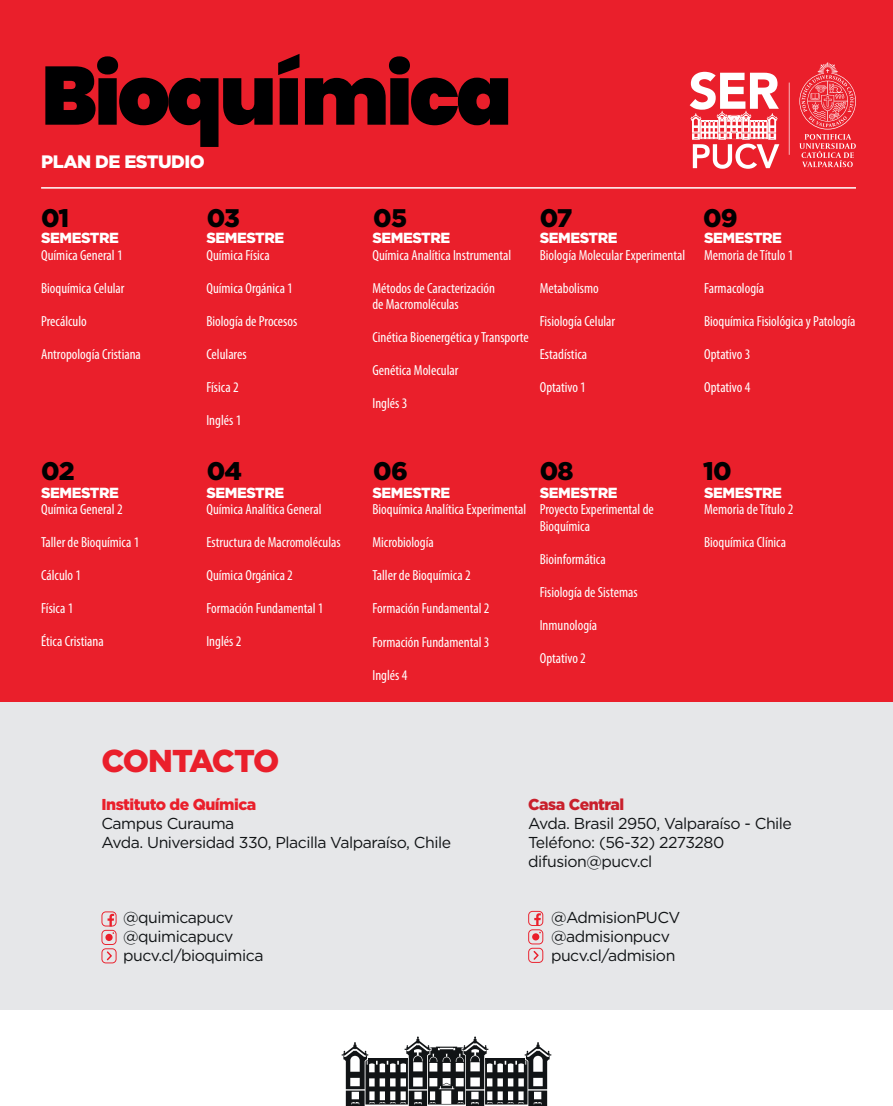
<style>
.page{position:relative;width:893px;height:1106px;background:#fff}
.page>*{position:absolute;margin:0;border:0;box-sizing:border-box;transform-origin:0 0}
.t1{font:900 82.35px "Poppins";letter-spacing:-.04em;color:#000001}
.t2{font:900 31.65px "Gotham";letter-spacing:-.05em;color:#ea1f2b}
.t3{font:900 25.5px "Gotham";letter-spacing:-.03em;color:#000001}
.t4{font:900 18px "Gotham";letter-spacing:-.03em;color:#fff}
.t5{font:15.75px/18.9px "Gotham";letter-spacing:-.03em;color:#111416}
.t6{font:900 15.75px "Gotham";letter-spacing:-.03em;color:#ea1f2b}
.t7{font:900 15.75px "Gotham";letter-spacing:-.03em;color:#c9202c}
.t8{font:condensed 14.7px/16.5px "Myriad Pro";color:#fff}
.t9{font:900 14.7px "Gotham";letter-spacing:-.03em;color:#fff}
</style>
<div class="page">
<div style="left:0;top:701px;width:893px;height:308px;background:#e6e7e9"></div>
<div style="left:0;top:0;width:893px;height:701px;background:#ea1f2b"></div>
<svg style="left:789px;top:82px;width:1px;height:73px"></svg>
<svg style="left:690px;top:72px;width:89px;height:97px"></svg>
<svg style="left:799px;top:62px;width:57px;height:105px"></svg>
<svg style="left:101px;top:911px;width:16px;height:52px"></svg>
<svg style="left:528px;top:910px;width:15px;height:52px"></svg>
<svg style="left:342px;top:1036px;width:209px;height:70px"></svg>
<hr style="left:41px;top:187px;width:815px;height:2px;background:#fff">
<h1 class="t1" style="left:41px;top:48px;width:472px">Bioquímica</h1>
<p class="t4" style="left:41px;top:149px;width:165px">PLAN DE ESTUDIO</p>
<h3 class="t3" style="left:41px;top:201px;width:30px">01</h3>
<h3 class="t3" style="left:207px;top:201px;width:35px">03</h3>
<h3 class="t3" style="left:373px;top:201px;width:35px">05</h3>
<h3 class="t3" style="left:540px;top:201px;width:34px">07</h3>
<h3 class="t3" style="left:703px;top:201px;width:36px">09</h3>
<p class="t9" style="left:41px;top:228px;width:79px">SEMESTRE</p>
<p class="t8" style="left:41px;top:246px;width:83px">Química General 1</p>
<p class="t8" style="left:41px;top:279px;width:85px">Bioquímica Celular</p>
<p class="t8" style="left:41px;top:312px;width:47px">Precálculo</p>
<p class="t8" style="left:41px;top:345px;width:101px">Antropología Cristiana</p>
<p class="t9" style="left:206px;top:228px;width:79px">SEMESTRE</p>
<p class="t8" style="left:206px;top:246px;width:65px">Química Física</p>
<p class="t8" style="left:206px;top:279px;width:88px">Química Orgánica 1</p>
<p class="t8" style="left:206px;top:312px;width:92px">Biología de Procesos</p>
<p class="t8" style="left:206px;top:345px;width:42px">Celulares</p>
<p class="t8" style="left:206px;top:378px;width:34px">Física 2</p>
<p class="t8" style="left:206px;top:411px;width:36px">Inglés 1</p>
<p class="t9" style="left:372px;top:228px;width:79px">SEMESTRE</p>
<p class="t8" style="left:372px;top:246px;width:140px">Química Analítica Instrumental</p>
<p class="t8" style="left:372px;top:279px;width:124px">Métodos de Caracterización de Macromoléculas</p>
<p class="t8" style="left:372px;top:329px;width:158px">Cinética Bioenergética y Transporte</p>
<p class="t8" style="left:372px;top:362px;width:87px">Genética Molecular</p>
<p class="t8" style="left:372px;top:395px;width:36px">Inglés 3</p>
<p class="t9" style="left:540px;top:228px;width:79px">SEMESTRE</p>
<p class="t8" style="left:540px;top:246px;width:147px">Biología Molecular Experimental</p>
<p class="t8" style="left:540px;top:279px;width:60px">Metabolismo</p>
<p class="t8" style="left:540px;top:312px;width:77px">Fisiología Celular</p>
<p class="t8" style="left:540px;top:345px;width:49px">Estadística</p>
<p class="t8" style="left:540px;top:378px;width:48px">Optativo 1</p>
<p class="t9" style="left:704px;top:228px;width:79px">SEMESTRE</p>
<p class="t8" style="left:704px;top:246px;width:91px">Memoria de Título 1</p>
<p class="t8" style="left:704px;top:279px;width:62px">Farmacología</p>
<p class="t8" style="left:704px;top:312px;width:153px">Bioquímica Fisiológica y Patología</p>
<p class="t8" style="left:704px;top:345px;width:48px">Optativo 3</p>
<p class="t8" style="left:704px;top:378px;width:48px">Optativo 4</p>
<h3 class="t3" style="left:41px;top:453px;width:35px">02</h3>
<h3 class="t3" style="left:207px;top:453px;width:37px">04</h3>
<h3 class="t3" style="left:373px;top:453px;width:36px">06</h3>
<h3 class="t3" style="left:540px;top:453px;width:35px">08</h3>
<h3 class="t3" style="left:703px;top:453px;width:30px">10</h3>
<p class="t9" style="left:41px;top:482px;width:79px">SEMESTRE</p>
<p class="t8" style="left:41px;top:501px;width:83px">Química General 2</p>
<p class="t8" style="left:41px;top:534px;width:100px">Taller de Bioquímica 1</p>
<p class="t8" style="left:41px;top:567px;width:42px">Cálculo 1</p>
<p class="t8" style="left:41px;top:600px;width:34px">Física 1</p>
<p class="t8" style="left:41px;top:633px;width:64px">Ética Cristiana</p>
<p class="t9" style="left:206px;top:482px;width:79px">SEMESTRE</p>
<p class="t8" style="left:206px;top:501px;width:117px">Química Analítica General</p>
<p class="t8" style="left:206px;top:534px;width:136px">Estructura de Macromoléculas</p>
<p class="t8" style="left:206px;top:567px;width:88px">Química Orgánica 2</p>
<p class="t8" style="left:206px;top:600px;width:119px">Formación Fundamental 1</p>
<p class="t8" style="left:206px;top:633px;width:36px">Inglés 2</p>
<p class="t9" style="left:372px;top:482px;width:79px">SEMESTRE</p>
<p class="t8" style="left:372px;top:501px;width:155px">Bioquímica Analítica Experimental</p>
<p class="t8" style="left:372px;top:534px;width:63px">Microbiología</p>
<p class="t8" style="left:372px;top:567px;width:100px">Taller de Bioquímica 2</p>
<p class="t8" style="left:372px;top:600px;width:119px">Formación Fundamental 2</p>
<p class="t8" style="left:372px;top:633px;width:119px">Formación Fundamental 3</p>
<p class="t8" style="left:372px;top:666px;width:36px">Inglés 4</p>
<p class="t9" style="left:540px;top:482px;width:79px">SEMESTRE</p>
<p class="t8" style="left:540px;top:501px;width:116px">Proyecto Experimental de<br>Bioquímica</p>
<p class="t8" style="left:540px;top:550px;width:68px">Bioinformática</p>
<p class="t8" style="left:540px;top:583px;width:99px">Fisiología de Sistemas</p>
<p class="t8" style="left:540px;top:616px;width:59px">Inmunología</p>
<p class="t8" style="left:540px;top:649px;width:48px">Optativo 2</p>
<p class="t9" style="left:704px;top:482px;width:79px">SEMESTRE</p>
<p class="t8" style="left:704px;top:501px;width:91px">Memoria de Título 2</p>
<p class="t8" style="left:704px;top:534px;width:83px">Bioquímica Clínica</p>
<h2 class="t2" style="left:101px;top:739px;width:179px">CONTACTO</h2>
<p class="t6" style="left:101px;top:793px;width:156px">Instituto de Química</p>
<p class="t5" style="left:101px;top:813px;width:351px">Campus Curauma<br>Avda. Universidad 330, Placilla Valparaíso, Chile</p>
<p class="t7" style="left:528px;top:793px;width:98px">Casa Central</p>
<p class="t5" style="left:528px;top:813px;width:265px">Avda. Brasil 2950, Valparaíso - Chile<br>Teléfono: (56-32) 2273280 difusion@pucv.cl</p>
<p class="t5" style="left:123px;top:907px;width:142px">@quimicapucv @quimicapucv pucv.cl/bioquimica</p>
<p class="t5" style="left:551px;top:907px;width:131px">@AdmisionPUCV @admisionpucv pucv.cl/admision</p>
</div>
